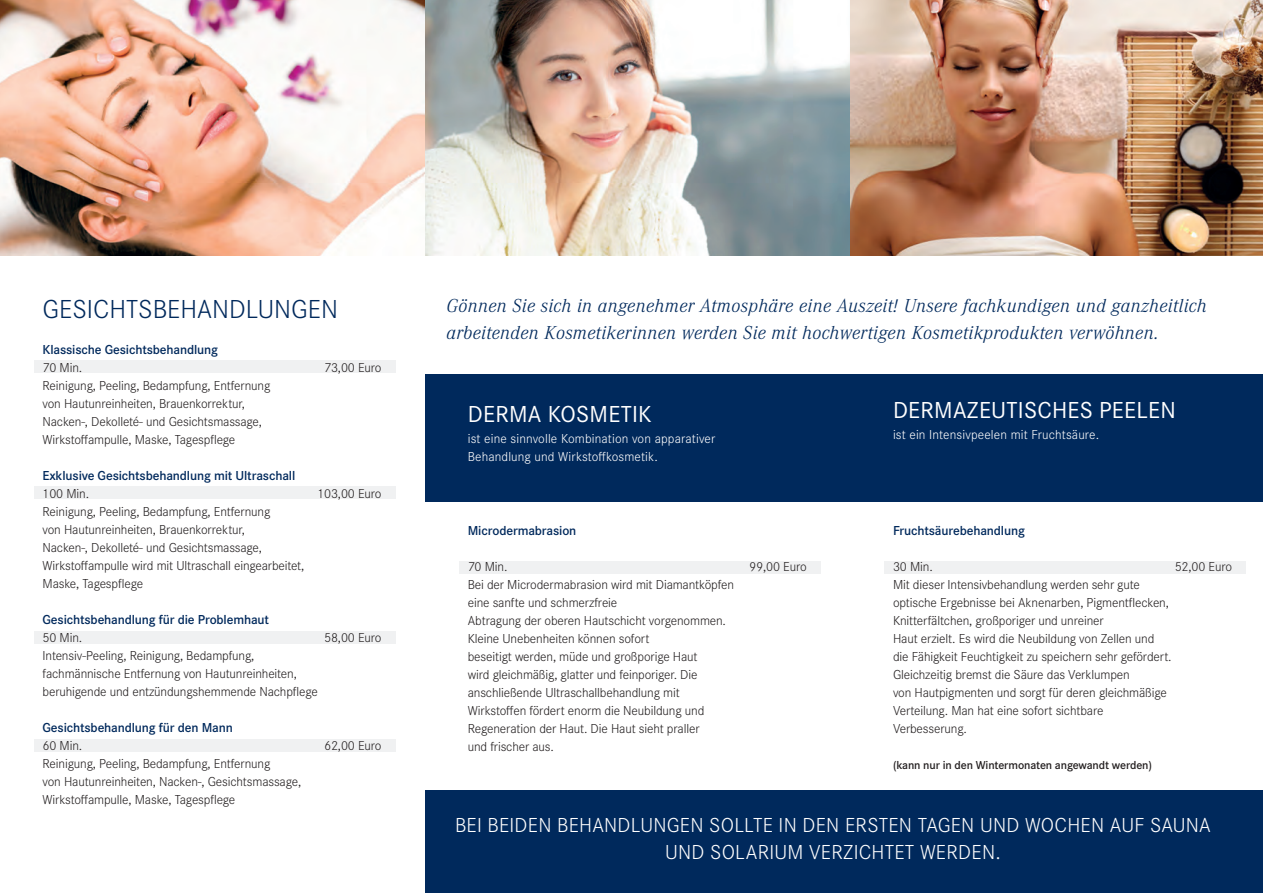
<style>
.page{position:relative;width:1263px;height:893px;background:#fff}
.page>*{position:absolute;margin:0;border:0;box-sizing:border-box;transform-origin:0 0}
.t1{font:300 27px "Corporate S";color:#00295c}
.t2{font:24px "Corporate S";letter-spacing:.01em;color:#fff}
.t3{font:300 21px/27px "Corporate S";letter-spacing:.01em;color:#fff;text-align:center}
.t4{font:italic 300 19.5px/27px "Corporate A";letter-spacing:.02em;color:#00295c}
.t5{font:300 13.5px/18px "Corporate S";letter-spacing:-.01em;color:#231f20}
.t6{font:600 13.5px "Corporate S";letter-spacing:-.01em;color:#00295c}
.t7{font:300 13.5px/18px "Corporate S";letter-spacing:.01em;color:#fff}
.t8{font:600 12px "Corporate S";letter-spacing:-.01em;color:#231f20}
</style>
<div class="page">
<div style="left:34px;top:361px;width:361px;height:12px;background:#f0f1f2"></div>
<div style="left:34px;top:486px;width:361px;height:13px;background:#f0f1f2"></div>
<div style="left:459px;top:561px;width:362px;height:13px;background:#f0f1f2"></div>
<div style="left:884px;top:561px;width:362px;height:13px;background:#f0f1f2"></div>
<div style="left:34px;top:631px;width:361px;height:12px;background:#f0f1f2"></div>
<div style="left:34px;top:739px;width:361px;height:13px;background:#f0f1f2"></div>
<img style="left:0;top:0;width:425px;height:255px">
<img style="left:425px;top:0;width:425px;height:255px">
<img style="left:850px;top:0;width:413px;height:255px">
<div style="left:425px;top:374px;width:838px;height:128px;background:#00295c"></div>
<div style="left:425px;top:791px;width:838px;height:102px;background:#00295c"></div>
<h1 class="t1" style="left:43px;top:294px;width:297px">GESICHTSBEHANDLUNGEN</h1>
<p class="t6" style="left:43px;top:342px;width:177px">Klassische Gesichtsbehandlung</p>
<p class="t5" style="left:43px;top:359px;width:41px">70 Min.</p>
<p class="t5" style="left:324px;top:359px;width:59px">73,00 Euro</p>
<p class="t5" style="left:43px;top:377px;width:229px">Reinigung, Peeling, Bedampfung, Entfernung von Hautunreinheiten, Brauenkorrektur, Nacken-, Dekolleté- und Gesichtsmassage, Wirkstoffampulle, Maske, Tagespflege</p>
<p class="t6" style="left:43px;top:468px;width:254px">Exklusive Gesichtsbehandlung mit Ultraschall</p>
<p class="t5" style="left:43px;top:485px;width:48px">100 Min.</p>
<p class="t5" style="left:317px;top:485px;width:66px">103,00 Euro</p>
<p class="t5" style="left:43px;top:503px;width:263px">Reinigung, Peeling, Bedampfung, Entfernung<br>von Hautunreinheiten, Brauenkorrektur,<br>Nacken-, Dekolleté- und Gesichtsmassage, Wirkstoffampulle wird mit Ultraschall eingearbeitet, Maske, Tagespflege</p>
<p class="t6" style="left:43px;top:612px;width:228px">Gesichtsbehandlung für die Problemhaut</p>
<p class="t5" style="left:43px;top:629px;width:41px">50 Min.</p>
<p class="t5" style="left:324px;top:629px;width:59px">58,00 Euro</p>
<p class="t5" style="left:43px;top:646px;width:277px">Intensiv-Peeling, Reinigung, Bedampfung, fachmännische Entfernung von Hautunreinheiten, beruhigende und entzündungshemmende Nachpflege</p>
<p class="t6" style="left:43px;top:720px;width:192px">Gesichtsbehandlung für den Mann</p>
<p class="t5" style="left:43px;top:736px;width:41px">60 Min.</p>
<p class="t5" style="left:324px;top:736px;width:59px">62,00 Euro</p>
<p class="t5" style="left:43px;top:754px;width:260px">Reinigung, Peeling, Bedampfung, Entfernung<br>von Hautunreinheiten, Nacken-, Gesichtsmassage,<br>Wirkstoffampulle, Maske, Tagespflege</p>
<h3 class="t4" style="left:446px;top:292px;width:762px">Gönnen Sie sich in angenehmer Atmosphäre eine Auszeit! Unsere fachkundigen und ganzheitlich arbeitenden Kosmetikerinnen werden Sie mit hochwertigen Kosmetikprodukten verwöhnen.</h3>
<h2 class="t2" style="left:468px;top:400px;width:185px">DERMA KOSMETIK</h2>
<p class="t7" style="left:468px;top:430px;width:249px">ist eine sinnvolle Kombination von apparativer<br>Behandlung und Wirkstoffkosmetik.</p>
<p class="t6" style="left:468px;top:523px;width:110px">Microdermabrasion</p>
<p class="t5" style="left:468px;top:558px;width:41px">70 Min.</p>
<p class="t5" style="left:749px;top:558px;width:59px">99,00 Euro</p>
<p class="t5" style="left:468px;top:576px;width:268px">Bei der Microdermabrasion wird mit Diamantköpfen eine sanfte und schmerzfreie<br>Abtragung der oberen Hautschicht vorgenommen.<br>Kleine Unebenheiten können sofort<br>beseitigt werden, müde und großporige Haut<br>wird gleichmäßig, glatter und feinporiger. Die anschließende Ultraschallbehandlung mit Wirkstoffen fördert enorm die Neubildung und Regeneration der Haut. Die Haut sieht praller<br>und frischer aus.</p>
<h2 class="t2" style="left:893px;top:396px;width:284px">DERMAZEUTISCHES PEELEN</h2>
<p class="t7" style="left:893px;top:425px;width:208px">ist ein Intensivpeelen mit Fruchtsäure.</p>
<p class="t6" style="left:893px;top:523px;width:133px">Fruchtsäurebehandlung</p>
<p class="t5" style="left:893px;top:558px;width:41px">30 Min.</p>
<p class="t5" style="left:1175px;top:558px;width:59px">52,00 Euro</p>
<p class="t5" style="left:893px;top:576px;width:280px">Mit dieser Intensivbehandlung werden sehr gute optische Ergebnisse bei Aknenarben, Pigmentflecken, Knitterfältchen, großporiger und unreiner<br>Haut erzielt. Es wird die Neubildung von Zellen und die Fähigkeit Feuchtigkeit zu speichern sehr gefördert.<br>Gleichzeitig bremst die Säure das Verklumpen<br>von Hautpigmenten und sorgt für deren gleichmäßige Verteilung. Man hat eine sofort sichtbare Verbesserung.</p>
<p class="t8" style="left:893px;top:759px;width:260px">(kann nur in den Wintermonaten angewandt werden)</p>
<h3 class="t3" style="left:455px;top:812px;width:757px">BEI BEIDEN BEHANDLUNGEN SOLLTE IN DEN ERSTEN TAGEN UND WOCHEN AUF SAUNA<br>UND SOLARIUM VERZICHTET WERDEN.</h3>
</div>
